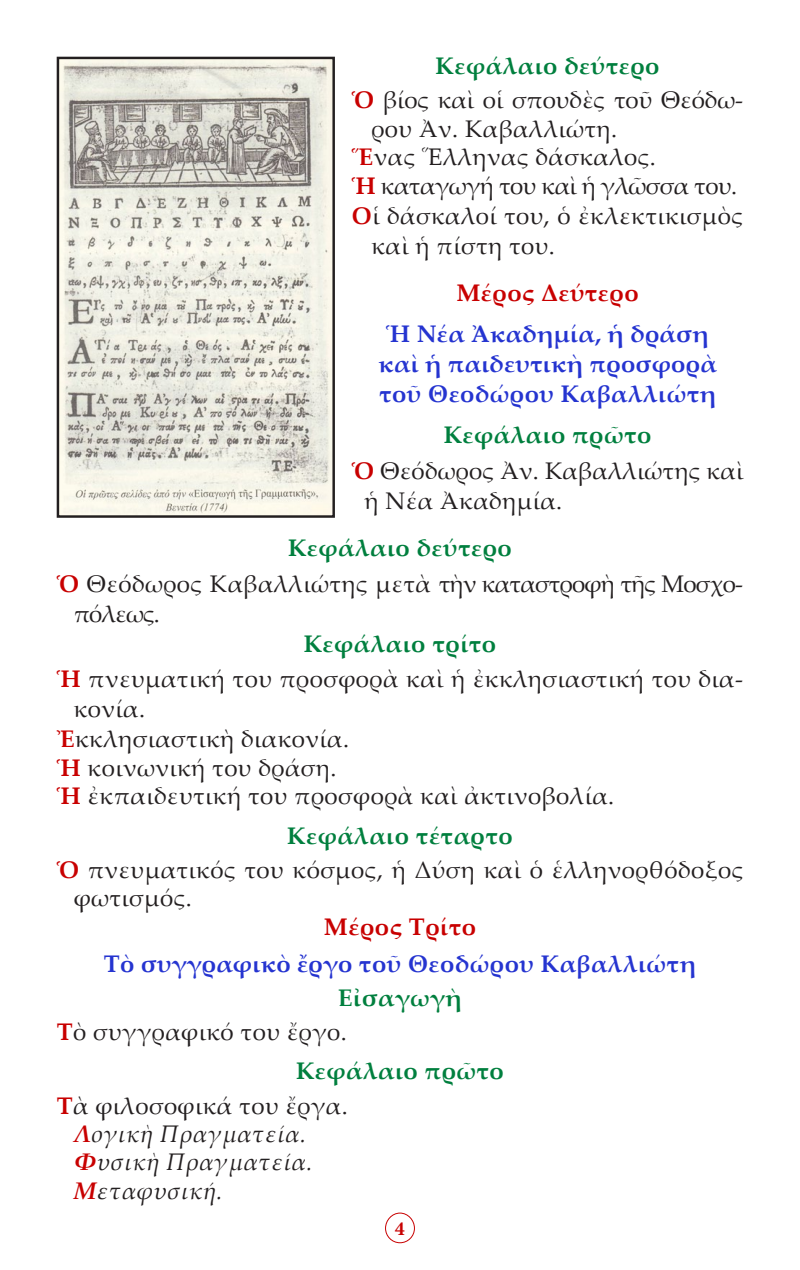
<style>
.page{position:relative;width:800px;height:1270px;background:#fff}
.page>*{position:absolute;margin:0;border:0;box-sizing:border-box;transform-origin:0 0}
.t1{font:24px/30px "Palatino Linotype";letter-spacing:.02em;color:#231f20}
.t2{font:700 24px "Palatino Linotype";letter-spacing:.01em;color:#2534d0}
.t3{font:700 24px "Palatino Linotype";letter-spacing:.02em;color:#007f3e}
.t4{font:24px/30px "Palatino Linotype";letter-spacing:-.03em;color:#231f20}
.t5{font:italic 24px "Palatino Linotype";letter-spacing:.02em;color:#231f20}
.t6{font:24px "Palatino Linotype";color:#231f20}
.t7{font:24px "Palatino Linotype";letter-spacing:-.02em;color:#231f20}
.t8{font:700 24px "Palatino Linotype";letter-spacing:.02em;color:#c80000}
.t9{font:700 20px "Minion Pro";color:#c80000}
.s1{font-weight:700;color:#c80000}
</style>
<div class="page">
<div style="left:385px;top:1213px;width:30px;height:30px;border:1px solid #c80000;border-radius:50%"></div>
<img style="left:60px;top:60px;width:272px;height:455px">
<div style="left:57px;top:57px;width:278px;height:461px;border:2px solid #231f20"></div>
<p class="t3" style="left:436px;top:49px;width:225px">Κεφάλαιο δεύτερο</p>
<p class="t6" style="left:352px;top:83px;width:393px"><span class="s1">Ὁ</span> βίος καὶ οἱ σπουδὲς τοῦ Θεόδω-</p>
<p class="t1" style="left:371px;top:113px;width:247px">ρου Ἀν. Καβαλλιώτη.</p>
<p class="t1" style="left:352px;top:141px;width:305px"><span class="s1">Ἕ</span>νας Ἕλληνας δάσκαλος.</p>
<p class="t7" style="left:352px;top:168px;width:387px"><span class="s1">Ἡ</span> καταγωγή του καὶ ἡ γλῶσσα του.</p>
<p class="t1" style="left:352px;top:199px;width:393px"><span class="s1">Ο</span>ἱ δάσκαλοί του, ὁ ἐκλεκτικισμὸς</p>
<p class="t1" style="left:371px;top:229px;width:185px">καὶ ἡ πίστη του.</p>
<p class="t8" style="left:456px;top:275px;width:184px">Μέρος Δεύτερο</p>
<p class="t2" style="left:386px;top:317px;width:324px">Ἡ Νέα Ἀκαδημία, ἡ δράση</p>
<p class="t2" style="left:378px;top:347px;width:340px">καὶ ἡ παιδευτικὴ προσφορὰ</p>
<p class="t2" style="left:379px;top:377px;width:339px">τοῦ Θεοδώρου Καβαλλιώτη</p>
<p class="t3" style="left:444px;top:418px;width:209px">Κεφάλαιο πρῶτο</p>
<p class="t1" style="left:352px;top:455px;width:393px"><span class="s1">Ὁ</span> Θεόδωρος Ἀν. Καβαλλιώτης καὶ</p>
<p class="t1" style="left:364px;top:485px;width:199px">ἡ Νέα Ἀκαδημία.</p>
<p class="t3" style="left:288px;top:531px;width:225px">Κεφάλαιο δεύτερο</p>
<p class="t4" style="left:74px;top:567px;width:671px;text-indent:-17px"><span class="s1">Ὁ</span> Θεόδωρος Καβαλλιώτης μετὰ τὴν καταστροφὴ τῆς Μοσχο&shy;πόλεως.</p>
<p class="t3" style="left:304px;top:626px;width:194px">Κεφάλαιο τρίτο</p>
<p class="t1" style="left:74px;top:663px;width:671px;text-indent:-17px"><span class="s1">Ἡ</span> πνευματική του προσφορὰ καὶ ἡ ἐκκλησιαστική του δια&shy;κονία.</p>
<p class="t1" style="left:57px;top:723px;width:294px"><span class="s1">Ἐ</span>κκλησιαστικὴ διακονία.</p>
<p class="t1" style="left:57px;top:752px;width:281px"><span class="s1">Ἡ</span> κοινωνική του δράση.</p>
<p class="t1" style="left:57px;top:780px;width:559px"><span class="s1">Ἡ</span> ἐκπαιδευτική του προσφορὰ καὶ ἀκτινοβολία.</p>
<p class="t3" style="left:287px;top:819px;width:227px">Κεφάλαιο τέταρτο</p>
<p class="t1" style="left:74px;top:855px;width:671px;line-height:28.4px;text-indent:-17px"><span class="s1">Ὁ</span> πνευματικός του κόσμος, ἡ Δύση καὶ ὁ ἑλληνορθόδοξος φωτισμός.</p>
<p class="t8" style="left:324px;top:909px;width:154px">Μέρος Τρίτο</p>
<p class="t2" style="left:104px;top:946px;width:594px">Τὸ συγγραφικὸ ἔργο τοῦ Θεοδώρου Καβαλλιώτη</p>
<p class="t3" style="left:338px;top:980px;width:125px">Εἰσαγωγὴ</p>
<p class="t1" style="left:57px;top:1016px;width:292px"><span class="s1">Τ</span>ὸ συγγραφικό του ἔργο.</p>
<p class="t3" style="left:296px;top:1054px;width:209px">Κεφάλαιο πρῶτο</p>
<p class="t1" style="left:57px;top:1089px;width:292px"><span class="s1">Τ</span>ὰ φιλοσοφικά του ἔργα.</p>
<p class="t5" style="left:74px;top:1117px;width:234px"><span class="s1">Λ</span>ογικὴ Πραγματεία.</p>
<p class="t5" style="left:74px;top:1145px;width:240px"><span class="s1">Φ</span>υσικὴ Πραγματεία.</p>
<p class="t5" style="left:74px;top:1173px;width:150px"><span class="s1">Μ</span>εταφυσική.</p>
<p class="t9" style="left:395px;top:1214px;width:11px">4</p>
</div>
